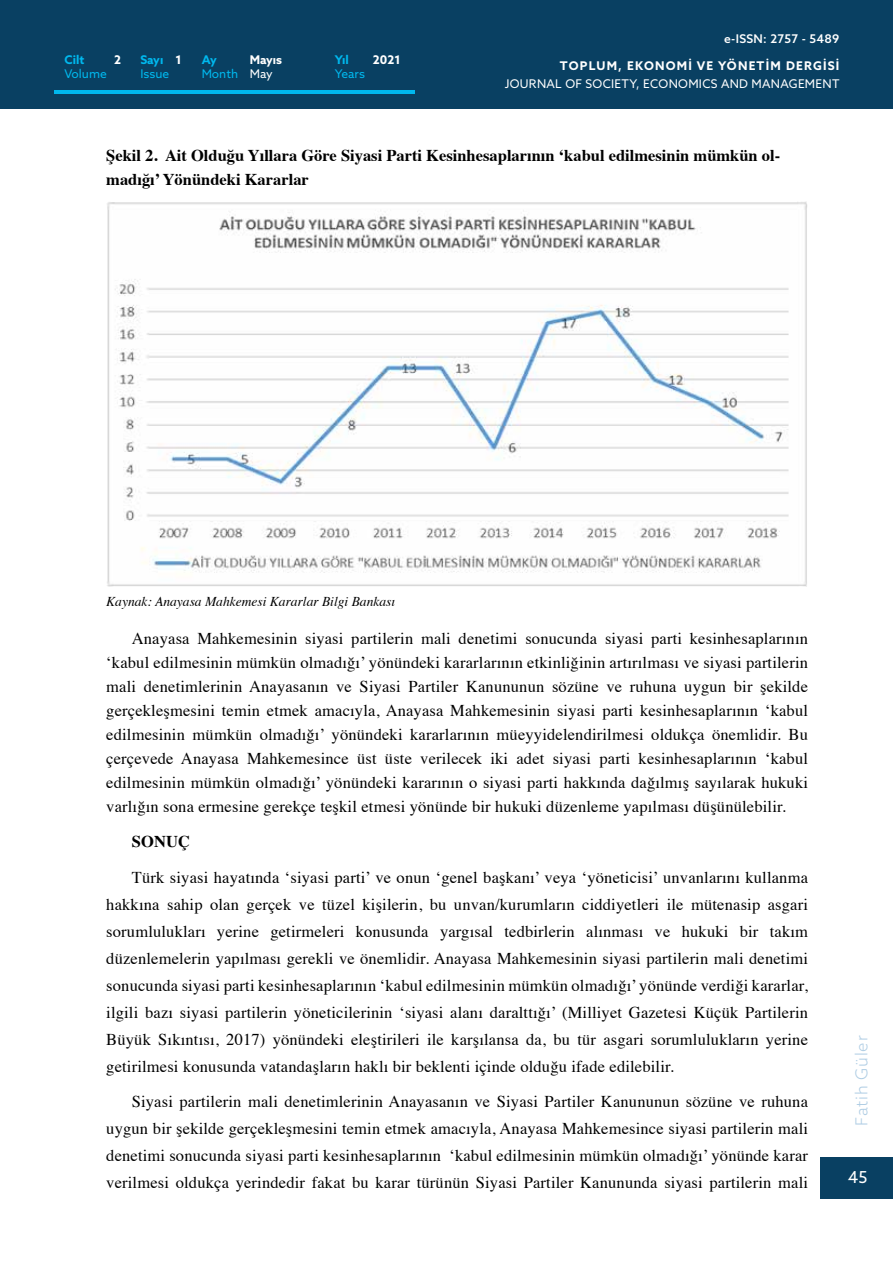
<style>
.page{position:relative;width:893px;height:1263px;background:#fff}
.page>*{position:absolute;margin:0;border:0;box-sizing:border-box;transform-origin:0 0}
.t1{font:16.5px/27px "Times";letter-spacing:.01em;color:#000;text-align:justify}
.t2{font:700 16.5px/24px "Times";color:#000}
.t3{font:300 16.5px "Azo Sans";letter-spacing:.05em;color:#afcde4}
.t4{font:16.5px "Azo Sans";color:#fff}
.t5{font:italic 13.5px "Times";color:#000}
.t6{font:12px "Azo Sans";letter-spacing:.025em;color:#fff}
.t7{font:700 12px "Azo Sans";letter-spacing:.1em;color:#fff}
.t8{font:12px "Azo Sans";color:#00b8ee}
.t9{font:500 12px "Azo Sans";letter-spacing:.025em;color:#fff}
.t10{font:700 12px "Azo Sans";color:#00b8ee}
</style>
<div class="page">
<hr style="left:0;top:0;width:1px;height:108px;background:#094062">
<div style="left:1px;top:0;width:892px;height:108px;background:#094062"></div>
<hr style="left:54px;top:90px;width:361px;height:4px;background:#00b8ee">
<div style="left:821px;top:1157px;width:72px;height:42px;background:#094062"></div>
<img style="left:107px;top:202px;width:700px;height:385px">
<p class="t10" style="left:65px;top:51px;width:21px">Cilt</p>
<p class="t8" style="left:65px;top:66px;width:44px">Volume</p>
<p class="t7" style="left:114px;top:51px;width:8px">2</p>
<p class="t7" style="left:176px;top:51px;width:8px">1</p>
<p class="t7" style="left:250px;top:51px;width:34px">Mayıs</p>
<p class="t6" style="left:250px;top:66px;width:24px">May</p>
<p class="t10" style="left:140px;top:51px;width:25px">Sayı</p>
<p class="t8" style="left:140px;top:66px;width:30px">Issue</p>
<p class="t10" style="left:202px;top:51px;width:17px">Ay</p>
<p class="t8" style="left:202px;top:66px;width:38px">Month</p>
<p class="t10" style="left:335px;top:51px;width:15px">Yıl</p>
<p class="t8" style="left:335px;top:66px;width:32px">Years</p>
<p class="t7" style="left:373px;top:51px;width:29px">2021</p>
<p class="t9" style="left:724px;top:31px;width:117px">e-ISSN: 2757 - 5489</p>
<p class="t7" style="left:560px;top:58px;width:281px">TOPLUM, EKONOMİ VE YÖNETİM DERGİSİ</p>
<p class="t6" style="left:505px;top:76px;width:336px">JOURNAL OF SOCIETY, ECONOMICS AND MANAGEMENT</p>
<p class="t2" style="left:106px;top:142px;width:675px">Şekil 2. Ait Olduğu Yıllara Göre Siyasi Parti Kesinhesaplarının ‘kabul edilmesinin mümkün ol&shy;madığı’ Yönündeki Kararlar</p>
<p class="t5" style="left:106px;top:589px;width:290px">Kaynak: Anayasa Mahkemesi Kararlar Bilgi Bankası</p>
<p class="t1" style="left:106px;top:625px;width:703px;line-height:24px;text-indent:26px">Anayasa Mahkemesinin siyasi partilerin mali denetimi sonucunda siyasi parti kesinhesaplarının ‘kabul edilmesinin mümkün olmadığı’ yönündeki kararlarının etkinliğinin artırılması ve siyasi partilerin mali denetimlerinin Anayasanın ve Siyasi Partiler Kanununun sözüne ve ruhuna uygun bir şekilde gerçekleşmesini temin etmek amacıyla, Anayasa Mahkemesinin siyasi parti kesinhesaplarının ‘kabul edilmesinin mümkün olmadığı’ yönündeki kararlarının müeyyidelendirilmesi oldukça önemlidir. Bu çerçevede Anayasa Mahkemesince üst üste verilecek iki adet siyasi parti kesinhesaplarının ‘kabul edilmesinin mümkün olmadığı’ yönündeki kararının o siyasi parti hakkında dağılmış sayılarak hukuki varlığın sona ermesine gerekçe teşkil etmesi yönünde bir hukuki düzenleme yapılması düşünülebilir.</p>
<p class="t2" style="left:132px;top:828px;width:60px">SONUÇ</p>
<p class="t1" style="left:106px;top:862px;width:703px;text-indent:26px">Türk siyasi hayatında ‘siyasi parti’ ve onun ‘genel başkanı’ veya ‘yöneticisi’ unvanlarını kullanma hakkına sahip olan gerçek ve tüzel kişilerin, bu unvan/kurumların ciddiyetleri ile mütenasip asgari sorumlulukları yerine getirmeleri konusunda yargısal tedbirlerin alınması ve hukuki bir takım düzenlemelerin yapılması gerekli ve önemlidir. Anayasa Mahkemesinin siyasi partilerin mali denetimi sonucunda siyasi parti kesinhesaplarının ‘kabul edilmesinin mümkün olmadığı’ yönünde verdiği kararlar, ilgili bazı siyasi partilerin yöneticilerinin ‘siyasi alanı daralttığı’ (Milliyet Gazetesi Küçük Partilerin Büyük Sıkıntısı, 2017) yönündeki eleştirileri ile karşılansa da, bu tür asgari sorumlulukların yerine getirilmesi konusunda vatandaşların haklı bir beklenti içinde olduğu ifade edilebilir.</p>
<p class="t1" style="left:106px;top:1087px;width:703px;text-indent:26px">Siyasi partilerin mali denetimlerinin Anayasanın ve Siyasi Partiler Kanununun sözüne ve ruhuna uygun bir şekilde gerçekleşmesini temin etmek amacıyla, Anayasa Mahkemesince siyasi partilerin mali denetimi sonucunda siyasi parti kesinhesaplarının ‘kabul edilmesinin mümkün olmadığı’ yönünde karar verilmesi oldukça yerindedir fakat bu karar türünün Siyasi Partiler Kanununda siyasi partilerin mali</p>
<p class="t3" style="left:851px;top:1125px;width:92px;rotate:-90deg">Fatih Güler</p>
<p class="t4" style="left:848px;top:1167px;width:21px">45</p>
</div>
